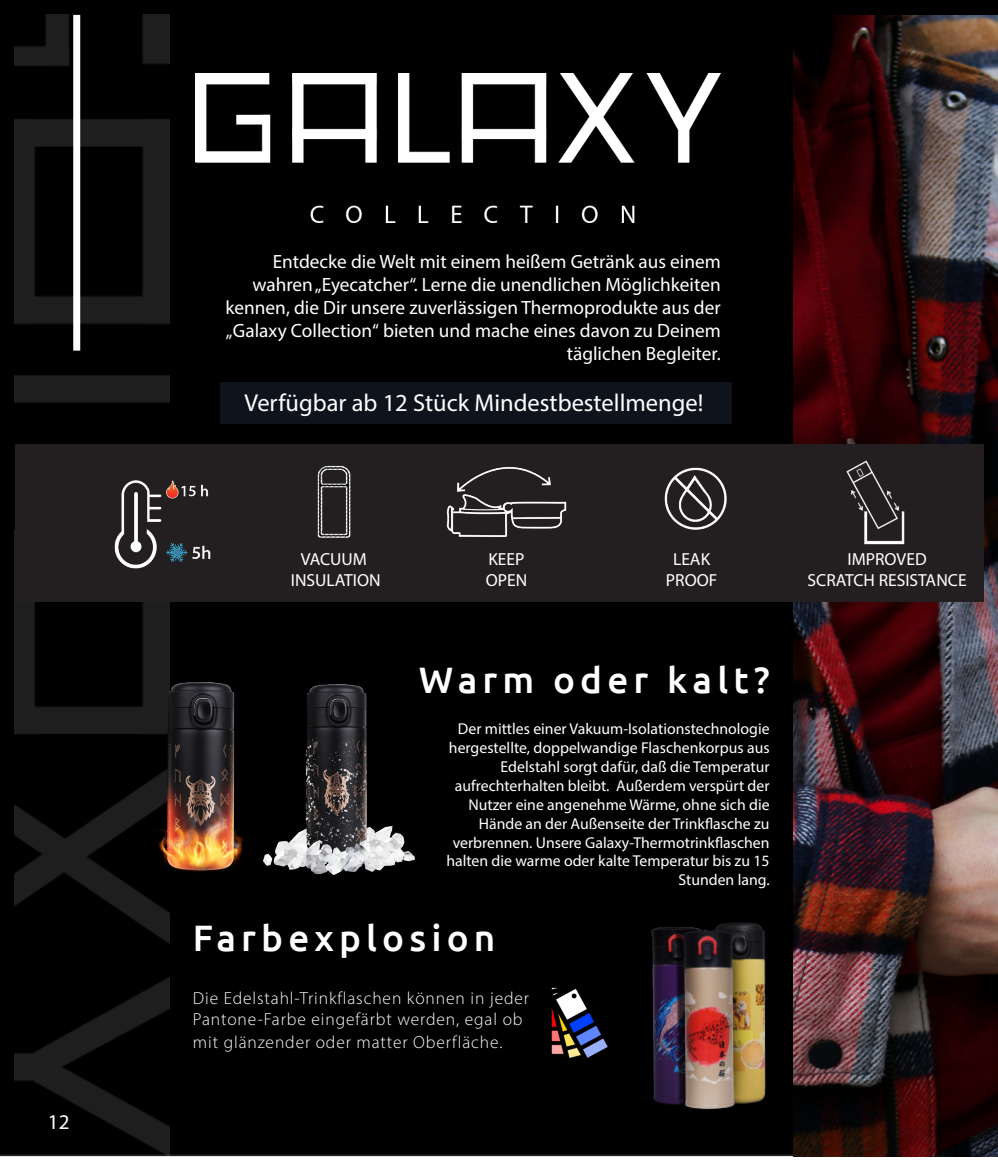
<style>
.page{position:relative;width:998px;height:1171px;background:#fff}
.page>*{position:absolute;margin:0;border:0;box-sizing:border-box;transform-origin:0 0}
.t1{font:500 36.75px "Ubuntu";letter-spacing:.14em;color:#fff}
.t2{font:24.5px "Myriad Pro";color:#fff}
.t3{font:21px "Myriad Pro";color:#fff}
.t4{font:19.25px/23.1px "Myriad Pro";color:#fff;text-align:right}
.t5{font:300 17.5px "Myriad Pro";letter-spacing:.05em;color:#fff}
.t6{font:17.5px/21px "Myriad Pro";color:#fff;text-align:center}
.t7{font:15.75px/18.9px "Myriad Pro";color:#fff;text-align:right}
</style>
<div class="page">
<div style="left:0;top:0;width:997px;height:1156px;background:#000001"></div>
<img style="left:15px;top:15px;width:155px;height:1141px">
<img style="left:793px;top:16px;width:204px;height:1141px">
<img style="left:195px;top:73px;width:525px;height:149px">
<div style="left:73px;top:15px;width:7px;height:336px;background:#fff"></div>
<div style="left:15px;top:444px;width:967px;height:157px;background:#231f20"></div>
<img style="left:446px;top:467px;width:121px;height:69px">
<img style="left:664px;top:467px;width:63px;height:63px">
<img style="left:317px;top:465px;width:34px;height:73px">
<img style="left:846px;top:460px;width:59px;height:84px">
<img style="left:114px;top:480px;width:97px;height:89px">
<img style="left:547px;top:983px;width:65px;height:80px">
<img style="left:629px;top:923px;width:137px;height:190px">
<img style="left:150px;top:679px;width:98px;height:196px">
<img style="left:260px;top:681px;width:157px;height:198px">
<div style="left:220px;top:382px;width:512px;height:42px;background:#0f131b"></div>
<p class="t3" style="left:48px;top:1108px;width:23px">12</p>
<p class="t4" style="left:272px;top:249px;width:449px">Entdecke die Welt mit einem heißem Getränk aus einem</p>
<p class="t4" style="left:225px;top:272px;width:496px">wahren „Eyecatcher“. Lerne die unendlichen Möglichkeiten kennen, die Dir unsere zuverlässigen Thermoprodukte aus der „Galaxy Collection“ bieten und mache eines davon zu Deinem täglichen Begleiter.</p>
<p class="t2" style="left:244px;top:388px;width:460px">Verfügbar ab 12 Stück Mindestbestellmenge!</p>
<p class="t6" style="left:291px;top:548px;width:91px">VACUUM<br>INSULATION</p>
<p class="t6" style="left:665px;top:548px;width:53px">LEAK<br>PROOF</p>
<p class="t6" style="left:847px;top:548px;width:81px">IMPROVED</p>
<p class="t6" style="left:485px;top:548px;width:43px;text-align:left">KEEP<br>OPEN</p>
<p class="t6" style="left:807px;top:569px;width:160px">SCRATCH RESISTANCE</p>
<p class="t1" style="left:419px;top:657px;width:352px">Warm oder kalt?</p>
<p class="t7" style="left:449px;top:719px;width:322px">Der mittles einer Vakuum-Isolationstechnologie hergestellte, doppelwandige Flaschenkorpus aus<br>Edelstahl sorgt dafür, daß die Temperatur</p>
<p class="t7" style="left:455px;top:776px;width:316px">aufrechterhalten bleibt. Außerdem verspürt der<br>Nutzer eine angenehme Wärme, ohne sich die</p>
<p class="t7" style="left:446px;top:813px;width:324px">Hände an der Außenseite der Trinkflasche zu verbrennen. Unsere Galaxy-Thermotrinkflaschen halten die warme oder kalte Temperatur bis zu 15<br>Stunden lang.</p>
<p class="t1" style="left:193px;top:915px;width:304px">Farbexplosion</p>
<p class="t5" style="left:193px;top:987px;width:337px">Die Edelstahl-Trinkflaschen können in jeder</p>
<p class="t5" style="left:193px;top:1008px;width:331px">Pantone-Farbe eingefärbt werden, egal ob</p>
<p class="t5" style="left:193px;top:1031px;width:311px">mit glänzender oder matter Oberfläche.</p>
</div>
